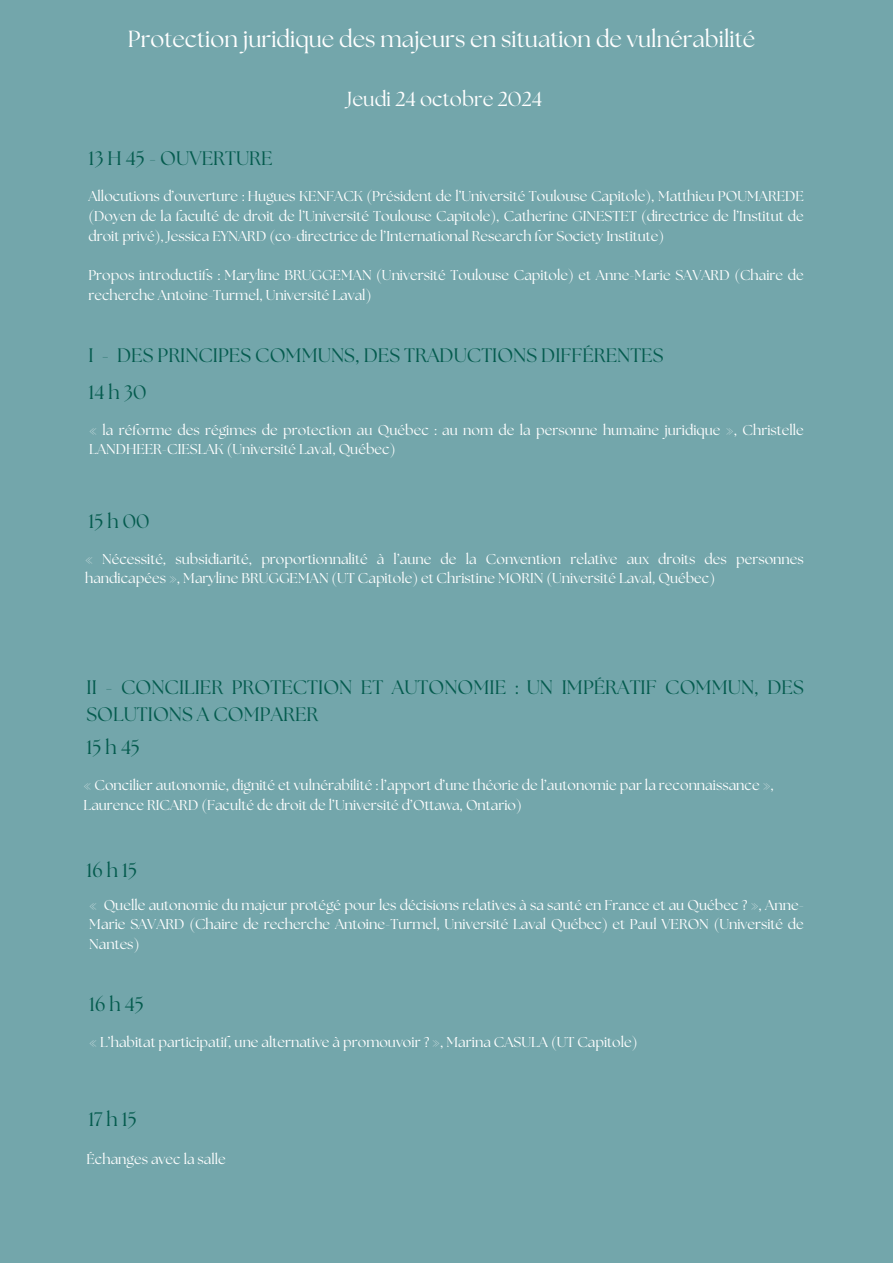
<style>
.page{position:relative;width:893px;height:1263px;background:#73a6ab}
.page>*{position:absolute;margin:0;border:0;box-sizing:border-box;transform-origin:0 0}
.t1{font:23.25px "The Seasons";color:#fff}
.t2{font:20.25px "The Seasons";color:#fff}
.t3{font:19.5px/27px "The Seasons";color:#045b4e}
.t4{font:14.25px/19.6px "The Seasons";color:#fff}
</style>
<div class="page">
<p class="t1" style="left:128px;top:28px;width:629px">Protection juridique des majeurs en situation de vulnérabilité</p>
<h1 class="t2" style="left:347px;top:90px;width:197px">Jeudi 24 octobre 2024</h1>
<h3 class="t3" style="left:88px;top:146px;width:186px">13 H 45 - OUVERTURE</h3>
<h2 class="t4" style="left:88px;top:187px;width:717px;text-align:justify">Allocutions d’ouverture : Hugues KENFACK (Président de l’Université Toulouse Capitole), Matthieu POUMAREDE (Doyen de la faculté de droit de l’Université Toulouse Capitole), Catherine GINESTET (directrice de l’Institut de droit privé), Jessica EYNARD (co-directrice de l’International Research for Society Institute)</h2>
<p class="t4" style="left:88px;top:266px;width:717px">Propos introductifs : Maryline BRUGGEMAN (Université Toulouse Capitole) et Anne-Marie SAVARD (Chaire de recherche Antoine-Turmel, Université Laval)</p>
<h3 class="t3" style="left:88px;top:343px;width:576px">I - DES PRINCIPES COMMUNS, DES TRADUCTIONS DIFFÉRENTES</h3>
<h2 class="t3" style="left:88px;top:380px;width:59px">14h30</h2>
<p class="t4" style="left:89px;top:421px;width:716px">« la réforme des régimes de protection au Québec : au nom de la personne humaine juridique », Christelle<br>LANDHEER-CIESLAK (Université Laval, Québec)</p>
<p class="t3" style="left:88px;top:508px;width:63px">15h00</p>
<h3 class="t4" style="left:85px;top:550px;width:720px">« Nécessité, subsidiarité, proportionnalité à l’aune de la Convention relative aux droits des personnes handicapées », Maryline BRUGGEMAN (UT Capitole) et Christine MORIN (Université Laval, Québec)</h3>
<p class="t3" style="left:87px;top:675px;width:719px">II - CONCILIER PROTECTION ET AUTONOMIE : UN IMPÉRATIF COMMUN, DES<br>SOLUTIONS A COMPARER</p>
<h3 class="t3" style="left:87px;top:735px;width:55px">15h45</h3>
<h2 class="t4" style="left:84px;top:776px;width:692px">« Concilier autonomie, dignité et vulnérabilité : l’apport d’une théorie de l’autonomie par la reconnaissance »,<br>Laurence RICARD (Faculté de droit de l’Université d’Ottawa, Ontario)</h2>
<p class="t3" style="left:87px;top:858px;width:52px">16h15</p>
<h3 class="t4" style="left:89px;top:896px;width:716px;text-align:justify">« Quelle autonomie du majeur protégé pour les décisions relatives à sa santé en France et au Québec ? », Anne-Marie SAVARD (Chaire de recherche Antoine-Turmel, Université Laval Québec) et Paul VERON (Université de Nantes)</h3>
<p class="t3" style="left:89px;top:992px;width:56px">16h45</p>
<h3 class="t4" style="left:89px;top:1033px;width:550px">« L’habitat participatif, une alternative à promouvoir ? », Marina CASULA (UT Capitole)</h3>
<p class="t3" style="left:88px;top:1107px;width:50px">17h15</p>
<h3 class="t4" style="left:87px;top:1150px;width:141px">Échanges avec la salle</h3>
</div>
